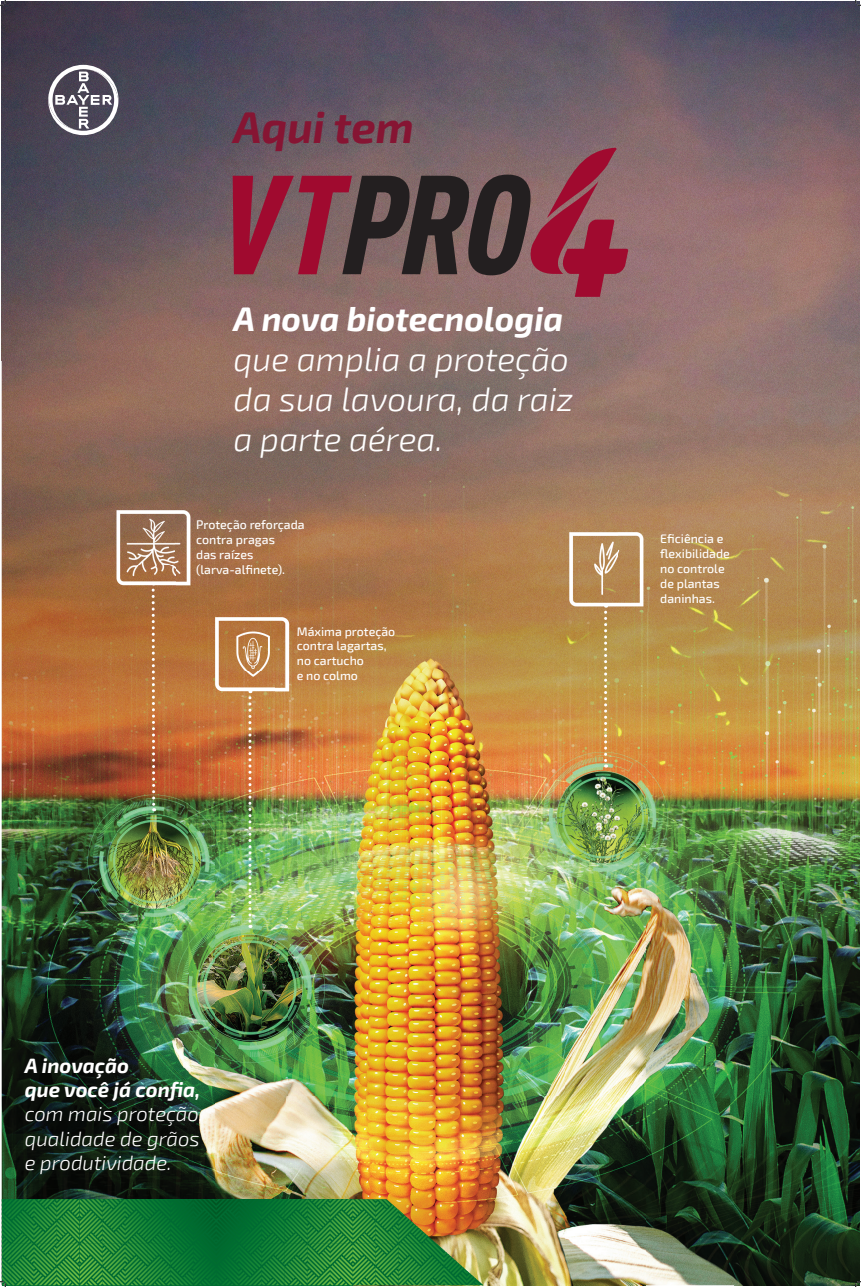
<style>
.page{position:relative;width:861px;height:1287px;background:#fff}
.page>*{position:absolute;margin:0;border:0;box-sizing:border-box;transform-origin:0 0}
.t1{font:italic 700 43.48px "Exo 2";color:#861533}
.t2{font:italic 300 33.42px/40.1px "Exo 2";color:#fff}
.t3{font:italic 700 33.42px "Exo 2";color:#fff}
.t4{font:italic 300 20.35px/24.4px "Exo 2";color:#fff}
.t5{font:italic 700 20.35px/24.4px "Exo 2";color:#fff}
.t6{font:500 12.38px/14.9px "Exo 2";color:#fff}
</style>
<div class="page">
<img style="left:2px;top:2px;width:732px;height:511px">
<img style="left:734px;top:2px;width:125px;height:1282px">
<img style="left:2px;top:513px;width:115px;height:685px">
<img style="left:189px;top:513px;width:375px;height:107px">
<img style="left:564px;top:513px;width:171px;height:17px">
<img style="left:645px;top:530px;width:90px;height:754px">
<img style="left:117px;top:590px;width:72px;height:608px">
<img style="left:564px;top:611px;width:81px;height:673px">
<img style="left:189px;top:620px;width:27px;height:578px">
<img style="left:288px;top:620px;width:277px;height:664px">
<img style="left:216px;top:696px;width:72px;height:502px">
<svg style="left:48px;top:65px;width:70px;height:70px"></svg>
<svg style="left:233px;top:148px;width:395px;height:149px"></svg>
<img style="left:115px;top:508px;width:78px;height:82px">
<img style="left:212px;top:614px;width:80px;height:82px">
<img style="left:559px;top:529px;width:93px;height:82px">
<svg style="left:150px;top:582px;width:7px;height:229px"></svg>
<svg style="left:248px;top:690px;width:3px;height:237px"></svg>
<svg style="left:604px;top:604px;width:3px;height:163px"></svg>
<svg style="left:0;top:0;width:6px;height:6px"></svg>
<svg style="left:0;top:1198px;width:483px;height:88px"></svg>
<svg style="left:855px;top:0;width:6px;height:6px"></svg>
<svg style="left:855px;top:1281px;width:6px;height:5px"></svg>
<h1 class="t1" style="left:234px;top:101px;width:182px">Aqui tem</h1>
<h2 class="t3" style="left:234px;top:299px;width:331px">A nova biotecnologia</h2>
<h2 class="t2" style="left:234px;top:339px;width:341px">que amplia a proteção da sua lavoura, da raiz a parte aérea.</h2>
<p class="t6" style="left:196px;top:517px;width:110px">Proteção reforçada contra pragas<br>das raízes (larva-alfinete).</p>
<p class="t6" style="left:297px;top:624px;width:100px">Máxima proteção contra lagartas, no cartucho<br>e no colmo</p>
<p class="t6" style="left:660px;top:532px;width:71px">Eficiência e flexibilidade no controle de plantas daninhas.</p>
<h3 class="t5" style="left:25px;top:1053px;width:177px">A inovação<br>que você já confia,</h3>
<h3 class="t4" style="left:25px;top:1102px;width:180px">com mais proteção, qualidade de grãos e produtividade.</h3>
</div>
